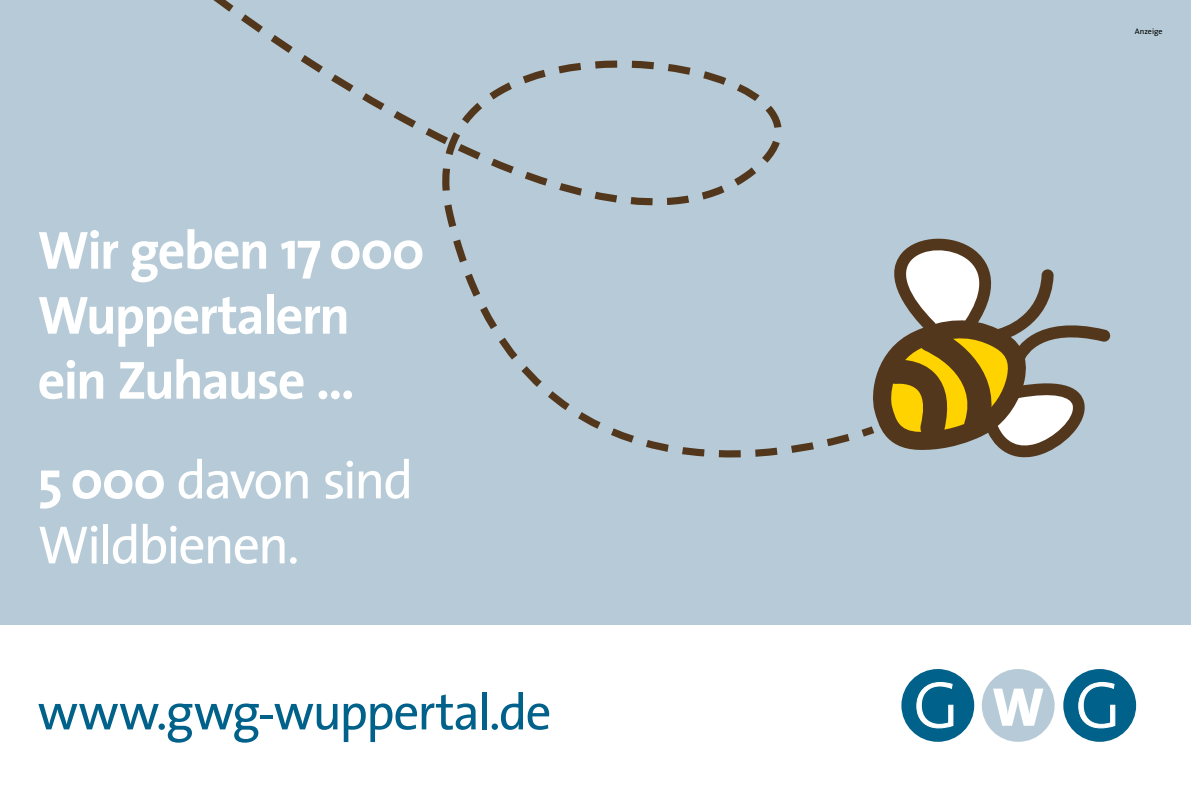
<style>
.page{position:relative;width:1191px;height:794px;background:#b6cbd7}
.page>*{position:absolute;margin:0;border:0;box-sizing:border-box;transform-origin:0 0}
.t1{font:700 54.1px/65px "The Sans";letter-spacing:-.03em;color:#fff}
.t2{font:54.1px "The Sans";letter-spacing:-.04em;color:#fff}
.t3{font:51.2px "The Sans";letter-spacing:-.035em;color:#00618a}
.t4{font:8px "The Sans";color:#000}
.s1{font-weight:700}
</style>
<div class="page">
<div style="left:0;top:625px;width:1191px;height:169px;background:#fff"></div>
<div style="left:901px;top:669px;width:73px;height:73px;background:#00618a;border-radius:50%"></div>
<svg style="left:916px;top:682px;width:37px;height:46px"></svg>
<div style="left:981px;top:669px;width:73px;height:73px;background:#b6cbd7;border-radius:50%"></div>
<div style="left:1063px;top:669px;width:73px;height:73px;background:#00618a;border-radius:50%"></div>
<svg style="left:1078px;top:682px;width:37px;height:46px"></svg>
<svg style="left:993px;top:688px;width:50px;height:37px"></svg>
<svg style="left:880px;top:240px;width:230px;height:214px"></svg>
<svg style="left:630px;top:442px;width:215px;height:16px"></svg>
<svg style="left:213px;top:0;width:667px;height:442px"></svg>
<p class="t1" style="left:38px;top:216px;width:388px">Wir geben 17 000<br>Wuppertalern ein Zuhause ...</p>
<p class="t2" style="left:38px;top:435px;width:377px"><span class="s1">5 000</span> davon sind</p>
<p class="t2" style="left:38px;top:500px;width:263px">Wildbienen.</p>
<p class="t3" style="left:38px;top:669px;width:515px">www.gwg-wuppertal.de</p>
<p class="t4" style="left:1134px;top:25px;width:29px">Anzeige</p>
</div>
